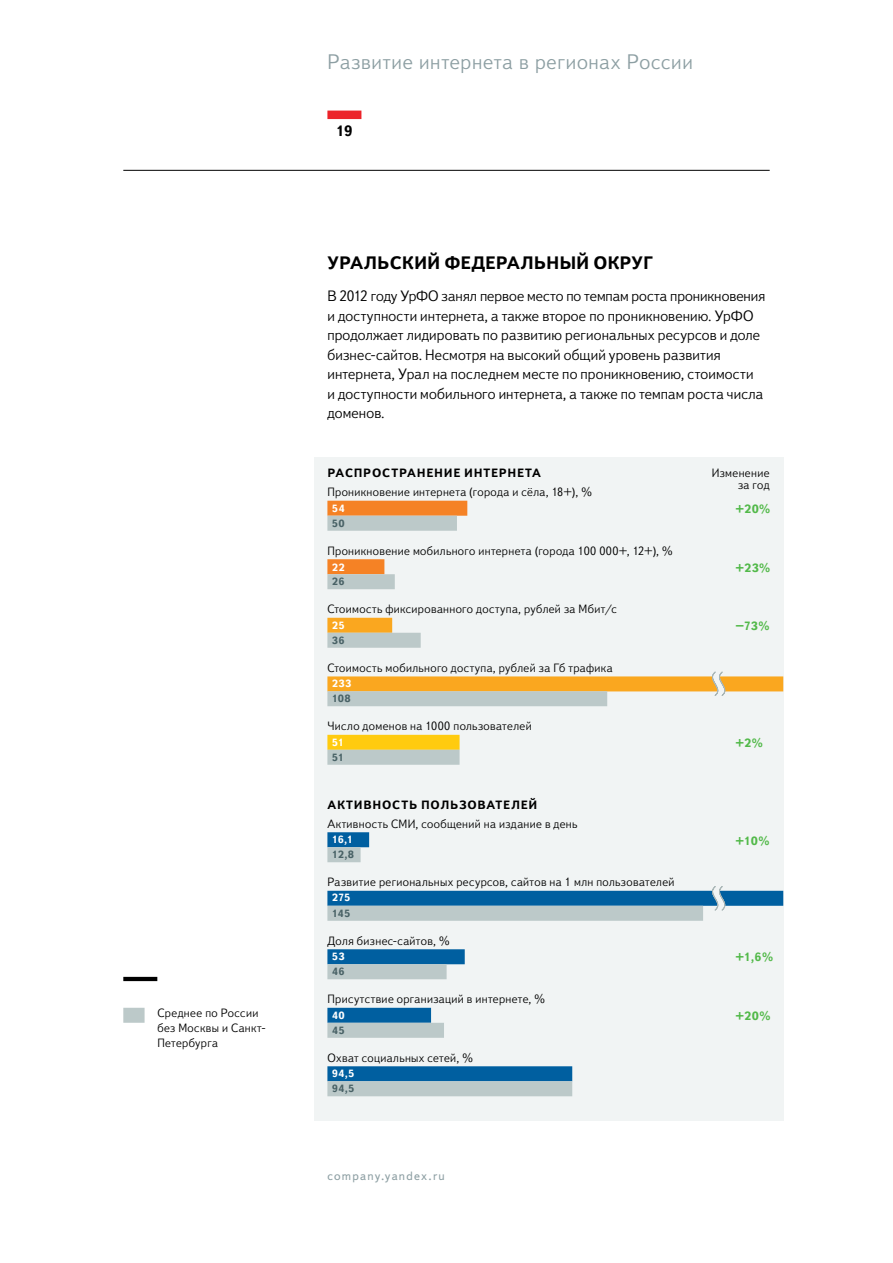
<style>
.page{position:relative;width:893px;height:1263px;background:#fff}
.page>*{position:absolute;margin:0;border:0;box-sizing:border-box;transform-origin:0 0}
.t1{font:300 21px "Textbook New";letter-spacing:.035em;color:#8d9fa3}
.t2{font:700 18px "Textbook New";color:#000}
.t3{font:300 15px/19.5px "Textbook New";letter-spacing:.01em;color:#000}
.t4{font:700 15px "Textbook New";color:#000}
.t5{font:300 12px/15px "Textbook New";letter-spacing:.03em;color:#000;text-align:right}
.t6{font:700 12px "Textbook New";letter-spacing:.065em;color:#000}
.t7{font:700 12px "Textbook New";letter-spacing:.035em;color:#52b949}
.t8{font:12px "Textbook New";letter-spacing:.1em;color:#8d9fa3}
.t9{font:700 10.5px "Textbook New";letter-spacing:.01em;color:#fff}
.t10{font:700 10.5px "Textbook New";letter-spacing:.02em;color:#496266}
</style>
<div class="page">
<div style="left:327px;top:111px;width:34px;height:8px;background:#ec2329"></div>
<hr style="left:123px;top:977px;width:34px;height:4px;background:#000">
<hr style="left:123px;top:170px;width:647px;height:1px;background:#000">
<div style="left:314px;top:457px;width:469px;height:664px;background:#f1f4f4"></div>
<div style="left:327px;top:501px;width:140px;height:15px;background:#f58225"></div>
<div style="left:327px;top:559px;width:57px;height:15px;background:#f58225"></div>
<div style="left:327px;top:618px;width:65px;height:15px;background:#faa71f"></div>
<div style="left:327px;top:676px;width:456px;height:15px;background:#faa71f"></div>
<div style="left:327px;top:735px;width:133px;height:15px;background:#ffcb0f"></div>
<div style="left:327px;top:516px;width:130px;height:15px;background:#bcc9c9"></div>
<div style="left:327px;top:574px;width:68px;height:15px;background:#bcc9c9"></div>
<div style="left:327px;top:691px;width:280px;height:15px;background:#bcc9c9"></div>
<div style="left:327px;top:750px;width:133px;height:15px;background:#bcc9c9"></div>
<div style="left:123px;top:1008px;width:22px;height:15px;background:#bcc9c9"></div>
<div style="left:327px;top:832px;width:42px;height:15px;background:#005fa0"></div>
<div style="left:327px;top:847px;width:34px;height:15px;background:#bcc9c9"></div>
<div style="left:327px;top:1008px;width:104px;height:15px;background:#005fa0"></div>
<div style="left:327px;top:1023px;width:117px;height:15px;background:#bcc9c9"></div>
<div style="left:327px;top:891px;width:456px;height:15px;background:#005fa0"></div>
<div style="left:327px;top:906px;width:376px;height:15px;background:#bcc9c9"></div>
<div style="left:327px;top:949px;width:138px;height:15px;background:#005fa0"></div>
<div style="left:327px;top:964px;width:120px;height:15px;background:#bcc9c9"></div>
<div style="left:327px;top:1066px;width:245px;height:15px;background:#005fa0"></div>
<div style="left:327px;top:1081px;width:245px;height:15px;background:#bcc9c9"></div>
<svg style="left:706px;top:671px;width:25px;height:25px"></svg>
<svg style="left:706px;top:886px;width:25px;height:25px"></svg>
<div style="left:327px;top:633px;width:94px;height:15px;background:#bcc9c9"></div>
<p class="t5" style="left:157px;top:1005px;width:110px;text-align:left">Среднее по России без Москвы и Санкт-<br>Петербурга</p>
<h1 class="t1" style="left:327px;top:49px;width:367px">Развитие интернета в регионах России</h1>
<p class="t4" style="left:336px;top:122px;width:19px">19</p>
<h2 class="t2" style="left:327px;top:252px;width:327px">Уральский федеральный округ</h2>
<p class="t3" style="left:327px;top:286px;width:440px">В 2012 году УрФО занял первое место по темпам роста проникновения и доступности интернета, а также второе по проникновению. УрФО продолжает лидировать по развитию региональных ресурсов и доле бизнес-сайтов. Несмотря на высокий общий уровень развития интернета, Урал на последнем месте по проникновению, стоимости<br>и доступности мобильного интернета, а также по темпам роста числа доменов.</p>
<p class="t6" style="left:327px;top:465px;width:213px">распространение интернета</p>
<p class="t5" style="left:327px;top:485px;width:266px">Проникновение интернета (города и сёла, 18+), %</p>
<p class="t9" style="left:332px;top:501px;width:14px">54</p>
<p class="t10" style="left:332px;top:516px;width:14px">50</p>
<p class="t9" style="left:332px;top:560px;width:14px">22</p>
<p class="t10" style="left:332px;top:575px;width:14px">26</p>
<p class="t9" style="left:332px;top:619px;width:14px">25</p>
<p class="t5" style="left:327px;top:543px;width:347px">Проникновение мобильного интернета (города 100 000+, 12+), %</p>
<p class="t5" style="left:327px;top:602px;width:291px">Стоимость фиксированного доступа, рублей за Мбит/с</p>
<p class="t10" style="left:332px;top:634px;width:14px">36</p>
<p class="t5" style="left:327px;top:660px;width:287px">Стоимость мобильного доступа, рублей за Гб трафика</p>
<p class="t9" style="left:332px;top:677px;width:21px">233</p>
<p class="t10" style="left:332px;top:692px;width:20px">108</p>
<p class="t9" style="left:332px;top:736px;width:14px">51</p>
<p class="t10" style="left:332px;top:751px;width:14px">51</p>
<p class="t5" style="left:327px;top:719px;width:206px">Число доменов на 1000 пользователей</p>
<p class="t6" style="left:327px;top:797px;width:211px">активность пользователей</p>
<p class="t5" style="left:327px;top:816px;width:252px">Активность СМИ, сообщений на издание в день</p>
<p class="t9" style="left:332px;top:833px;width:23px">16,1</p>
<p class="t10" style="left:332px;top:848px;width:24px">12,8</p>
<p class="t5" style="left:327px;top:875px;width:349px">Развитие региональных ресурсов, сайтов на 1 млн пользователей</p>
<p class="t9" style="left:332px;top:891px;width:20px">275</p>
<p class="t10" style="left:332px;top:907px;width:20px">145</p>
<p class="t5" style="left:327px;top:933px;width:124px">Доля бизнес-сайтов, %</p>
<p class="t9" style="left:332px;top:950px;width:14px">53</p>
<p class="t10" style="left:332px;top:965px;width:14px">46</p>
<p class="t5" style="left:327px;top:992px;width:219px">Присутствие организаций в интернете, %</p>
<p class="t9" style="left:332px;top:1008px;width:14px">40</p>
<p class="t10" style="left:332px;top:1024px;width:14px">45</p>
<p class="t5" style="left:327px;top:1050px;width:147px">Охват социальных сетей, %</p>
<p class="t9" style="left:332px;top:1067px;width:24px">94,5</p>
<p class="t10" style="left:332px;top:1082px;width:24px">94,5</p>
<p class="t8" style="left:327px;top:1168px;width:119px">company.yandex.ru</p>
<p class="t5" style="left:712px;top:467px;width:59px;line-height:12px">Изменение за год</p>
<p class="t7" style="left:736px;top:501px;width:36px">+20%</p>
<p class="t7" style="left:736px;top:560px;width:36px">+23%</p>
<p class="t7" style="left:736px;top:619px;width:35px">−73%</p>
<p class="t7" style="left:736px;top:736px;width:29px">+2%</p>
<p class="t7" style="left:736px;top:833px;width:35px">+10%</p>
<p class="t7" style="left:736px;top:949px;width:39px">+1,6%</p>
<p class="t7" style="left:736px;top:1008px;width:36px">+20%</p>
</div>
